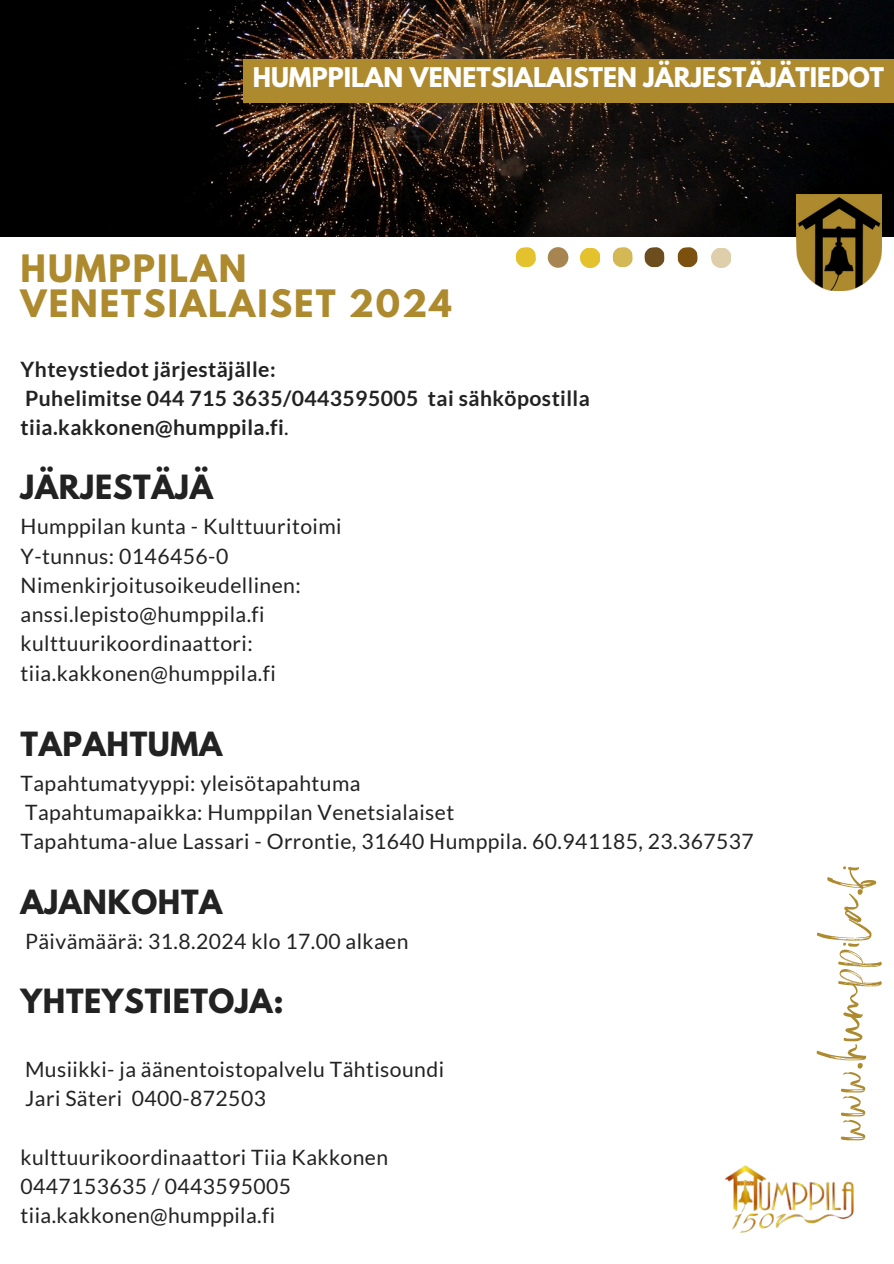
<style>
.page{position:relative;width:894px;height:1264px;background:#fff}
.page>*{position:absolute;margin:0;border:0;box-sizing:border-box;transform-origin:0 0}
.t1{font:52.5px "Sisterhood";letter-spacing:.02em;color:#ae8a2e}
.t2{font:700 33.45px/34.8px "League Spartan";letter-spacing:.06em;color:#ae8a2e}
.t3{font:700 29.55px "League Spartan";letter-spacing:.02em;color:#222}
.t4{font:700 24px "League Spartan";color:#fff}
.t5{font:21.15px/29.2px "Lato";letter-spacing:.02em;color:#222}
.t6{font:700 21.15px/29.2px "Lato";letter-spacing:.02em;color:#222}
.s1{font-weight:400}
</style>
<div class="page">
<img style="left:0;top:0;width:893px;height:237px">
<div style="left:244px;top:60px;width:649px;height:43px;background:#ae8a2e"></div>
<svg style="left:547px;top:247px;width:21px;height:20px"></svg>
<svg style="left:580px;top:248px;width:20px;height:20px"></svg>
<svg style="left:677px;top:247px;width:20px;height:21px"></svg>
<svg style="left:711px;top:248px;width:20px;height:20px"></svg>
<svg style="left:612px;top:247px;width:20px;height:21px"></svg>
<svg style="left:644px;top:247px;width:20px;height:21px"></svg>
<svg style="left:515px;top:247px;width:21px;height:21px"></svg>
<img style="left:796px;top:195px;width:84px;height:95px">
<img style="left:725px;top:1165px;width:129px;height:68px">
<p class="t4" style="left:253px;top:65px;width:632px">HUMPPILAN VENETSIALAISTEN JÄRJESTÄJÄTIEDOT</p>
<p class="t2" style="left:21px;top:255px;width:432px">HUMPPILAN<br>VENETSIALAISET 2024</p>
<p class="t6" style="left:21px;top:354px;width:570px">Yhteystiedot järjestäjälle:<br>Puhelimitse 044 715 3635/0443595005 tai sähköpostilla tiia.kakkonen@humppila.fi<span class="s1">.</span></p>
<h3 class="t3" style="left:21px;top:473px;width:194px">JÄRJESTÄJÄ</h3>
<p class="t5" style="left:21px;top:511px;width:322px">Humppilan kunta - Kulttuuritoimi<br>Y-tunnus: 0146456-0<br>Nimenkirjoitusoikeudellinen: anssi.lepisto@humppila.fi kulttuurikoordinaattori: tiia.kakkonen@humppila.fi</p>
<h3 class="t3" style="left:21px;top:729px;width:203px">TAPAHTUMA</h3>
<p class="t5" style="left:21px;top:768px;width:734px">Tapahtumatyyppi: yleisötapahtuma<br>Tapahtumapaikka: Humppilan Venetsialaiset<br>Tapahtuma-alue Lassari - Orrontie, 31640 Humppila. 60.941185, 23.367537</p>
<h3 class="t3" style="left:21px;top:887px;width:203px">AJANKOHTA</h3>
<p class="t5" style="left:25px;top:925px;width:385px">Päivämäärä: 31.8.2024 klo 17.00 alkaen</p>
<h3 class="t3" style="left:21px;top:986px;width:264px">YHTEYSTIETOJA:</h3>
<p class="t5" style="left:25px;top:1054px;width:420px">Musiikki- ja äänentoistopalvelu Tähtisoundi<br>Jari Säteri 0400-872503</p>
<p class="t5" style="left:21px;top:1141px;width:369px">kulttuurikoordinaattori Tiia Kakkonen<br>0447153635 / 0443595005 tiia.kakkonen@humppila.fi</p>
<p class="t1" style="left:833px;top:1140px;width:277px;rotate:-90deg">www.humppila.fi</p>
</div>
